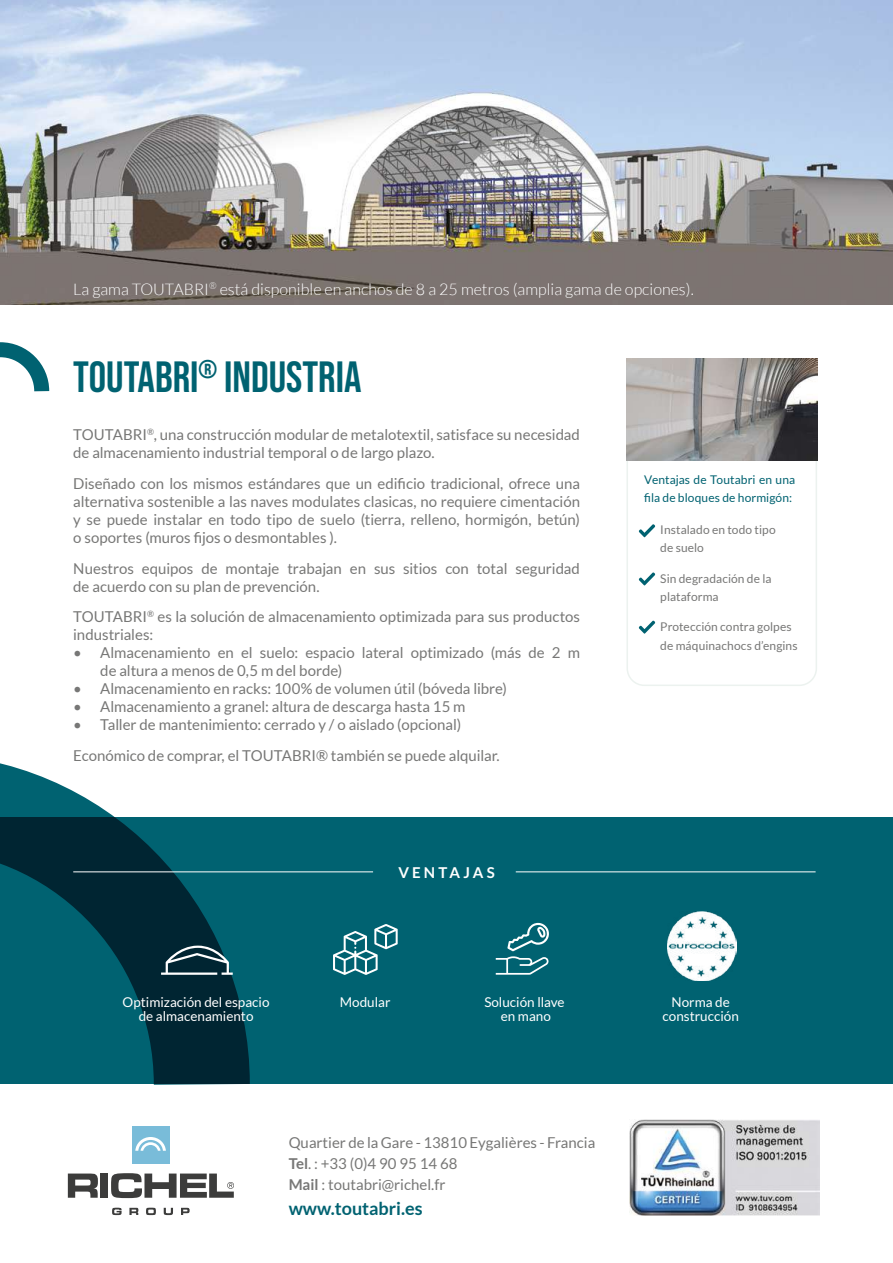
<style>
.page{position:relative;width:893px;height:1263px;background:#fff}
.page>*{position:absolute;margin:0;border:0;box-sizing:border-box;transform-origin:0 0}
.t1{font:43.5px "Bebas Neue";color:#006271}
.t2{font:700 18px "Lato";color:#006271}
.t3{font:300 16.05px "Lato";color:#fff}
.t4{font:15px/18px "Lato";color:#777776}
.t5{font:700 15px "Lato";letter-spacing:.21em;color:#fff}
.t6{font:13.5px/13.5px "Lato";color:#fff;text-align:center}
.t7{font:12px/18px "Lato";letter-spacing:.005em;color:#777776}
.t8{font:12px/18px "Lato";letter-spacing:.01em;color:#006271}
.s1{font-weight:700}
</style>
<div class="page">
<div style="left:0;top:817px;width:893px;height:267px;background:#006271"></div>
<div style="left:626px;top:367px;width:191px;height:319px;border:2px solid #ecf2ef;border-radius:17px"></div>
<svg style="left:0;top:763px;width:263px;height:322px"></svg>
<svg style="left:0;top:342px;width:50px;height:50px"></svg>
<img style="left:0;top:0;width:893px;height:305px">
<hr style="left:73px;top:871px;width:300px;height:1px;background:#fff">
<hr style="left:516px;top:871px;width:300px;height:1px;background:#fff">
<svg style="left:112px;top:1208px;width:10px;height:7px"></svg>
<svg style="left:129px;top:1208px;width:9px;height:7px"></svg>
<svg style="left:146px;top:1208px;width:10px;height:7px"></svg>
<svg style="left:164px;top:1208px;width:9px;height:7px"></svg>
<div style="left:132px;top:1126px;width:37px;height:38px;background:#79bcd9"></div>
<svg style="left:181px;top:1208px;width:9px;height:7px"></svg>
<svg style="left:68px;top:1173px;width:30px;height:25px"></svg>
<div style="left:100px;top:1173px;width:8px;height:25px;background:#3c3c3b"></div>
<svg style="left:111px;top:1173px;width:123px;height:25px"></svg>
<svg style="left:135px;top:1137px;width:31px;height:14px"></svg>
<img style="left:667px;top:912px;width:69px;height:68px">
<img style="left:629px;top:1119px;width:190px;height:96px">
<svg style="left:161px;top:945px;width:72px;height:30px;background:#395c66"></svg>
<svg style="left:333px;top:924px;width:65px;height:51px"></svg>
<svg style="left:496px;top:923px;width:53px;height:52px"></svg>
<img style="left:626px;top:359px;width:191px;height:102px">
<svg style="left:639px;top:524px;width:16px;height:13px"></svg>
<svg style="left:639px;top:572px;width:16px;height:13px"></svg>
<svg style="left:639px;top:620px;width:16px;height:14px"></svg>
<p class="t3" style="left:73px;top:280px;width:622px">La gama TOUTABRI<sup>®</sup> está disponible en anchos de 8 a 25 metros (amplia gama de opciones).</p>
<h1 class="t1" style="left:73px;top:353px;width:290px">TOUTABRI<sup>®</sup> INDUSTRIA</h1>
<p class="t4" style="left:73px;top:426px;width:508px">TOUTABRI<sup>®</sup>, una construcción modular de metalotextil, satisface su necesidad de almacenamiento industrial temporal o de largo plazo.</p>
<p class="t4" style="left:73px;top:474px;width:508px;text-align:justify">Diseñado con los mismos estándares que un edificio tradicional, ofrece una alternativa sostenible a las naves modulates clasicas, no requiere cimentación y se puede instalar en todo tipo de suelo (tierra, relleno, hormigón, betún) o soportes (muros fijos o desmontables ).</p>
<p class="t4" style="left:73px;top:559px;width:508px">Nuestros equipos de montaje trabajan en sus sitios con total seguridad de acuerdo con su plan de prevención.</p>
<p class="t4" style="left:73px;top:608px;width:508px">TOUTABRI<sup>®</sup> es la solución de almacenamiento optimizada para sus productos industriales:</p>
<p class="t4" style="left:100px;top:644px;width:481px;text-indent:-27px">• Almacenamiento en el suelo: espacio lateral optimizado (más de 2 m de altura a menos de 0,5 m del borde)</p>
<p class="t4" style="left:73px;top:680px;width:435px">• Almacenamiento en racks: 100% de volumen útil (bóveda libre)</p>
<p class="t4" style="left:73px;top:698px;width:394px">• Almacenamiento a granel: altura de descarga hasta 15 m</p>
<p class="t4" style="left:73px;top:709px;width:428px;line-height:30.8px">• Taller de mantenimiento: cerrado y / o aislado (opcional)<br>Económico de comprar, el TOUTABRI® también se puede alquilar.</p>
<p class="t5" style="left:398px;top:863px;width:98px">VENTAJAS</p>
<p class="t8" style="left:644px;top:470px;width:152px">Ventajas de Toutabri en una fila de bloques de hormigón:</p>
<p class="t7" style="left:660px;top:520px;width:117px">Instalado en todo tipo de suelo</p>
<p class="t7" style="left:660px;top:569px;width:113px">Sin degradación de la plataforma</p>
<p class="t7" style="left:660px;top:618px;width:139px">Protección contra golpes de máquinachocs d’engins</p>
<p class="t6" style="left:123px;top:995px;width:148px">Optimización del espacio de almacenamiento</p>
<p class="t6" style="left:340px;top:995px;width:52px">Modular</p>
<p class="t6" style="left:484px;top:995px;width:82px">Solución llave en mano</p>
<p class="t6" style="left:663px;top:995px;width:78px">Norma de construcción</p>
<p class="t4" style="left:289px;top:1131px;width:308px;line-height:21px">Quartier de la Gare - 13810 Eygalières - Francia<br><span class="s1">Tel</span>. : +33 (0)4 90 95 14 68<br><span class="s1">Mail</span> : toutabri@richel.fr</p>
<p class="t2" style="left:289px;top:1198px;width:135px">www.toutabri.es</p>
</div>
